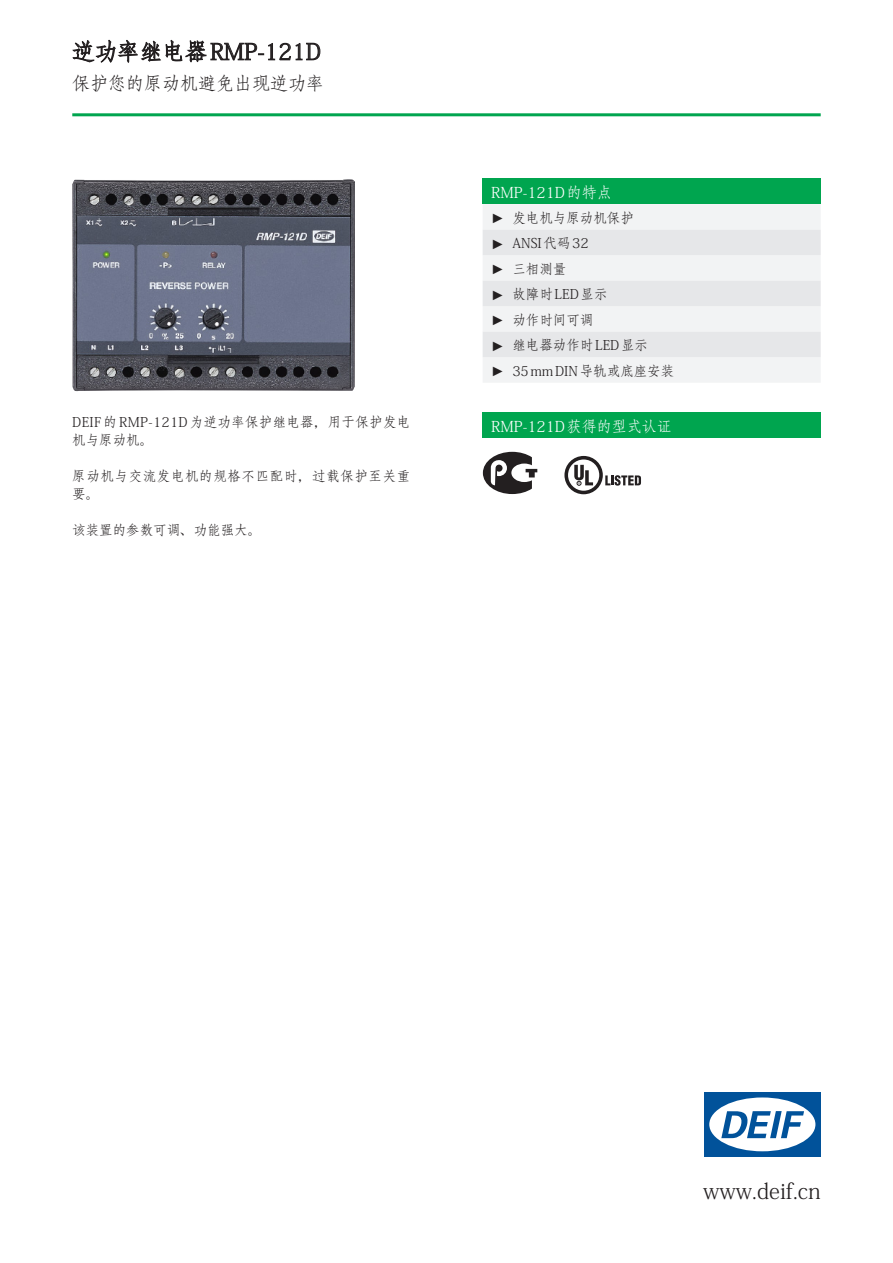
<style>
.page{position:relative;width:893px;height:1263px;background:#fff}
.page>*{position:absolute;margin:0;border:0;box-sizing:border-box;transform-origin:0 0}
.t1{font:22.5px "Adobe Fangsong Std";color:#231f20}
.t2{font:21.75px "Adobe Fangsong Std";color:#231f20}
.t3{font:18px "Adobe Fangsong Std";color:#231f20}
.t4{font:15px "Adobe Fangsong Std";color:#fff}
.t5{font:13.5px/25.5px "Adobe Fangsong Std";color:#231f20}
.t6{font:13.5px/18px "Adobe Fangsong Std";letter-spacing:.02em;color:#231f20}
.t7{font:13.5px/18px "Adobe Fangsong Std";letter-spacing:.045em;color:#231f20}
.s1{font-family:"Arial"}
</style>
<div class="page">
<hr style="left:72px;top:113px;width:749px;height:3px;background:#00a54f">
<svg style="left:72px;top:39px;width:249px;height:24px"></svg>
<img style="left:72px;top:179px;width:283px;height:213px">
<div style="left:483px;top:179px;width:338px;height:25px;background:#00a54f"></div>
<div style="left:483px;top:204px;width:338px;height:178px;background:#f2f3f4"></div>
<svg style="left:483px;top:230px;width:338px;height:127px"></svg>
<div style="left:483px;top:412px;width:338px;height:26px;background:#00a54f"></div>
<svg style="left:483px;top:452px;width:54px;height:42px"></svg>
<svg style="left:564px;top:456px;width:77px;height:38px"></svg>
<div style="left:704px;top:1092px;width:117px;height:64px;background:#01529a"></div>
<div style="left:709px;top:1097px;width:106px;height:54px;background:#fff;border-radius:50%"></div>
<svg style="left:721px;top:1111px;width:83px;height:27px"></svg>
<h1 class="t1" style="left:72px;top:38px;width:250px">逆功率继电器 RMP-121D</h1>
<h3 class="t3" style="left:72px;top:73px;width:253px">保护您的原动机避免出现逆功率</h3>
<p class="t6" style="left:72px;top:413px;width:339px">DEIF 的 RMP-121D 为逆功率保护继电器，用于保护发电机与原动机。</p>
<p class="t7" style="left:72px;top:467px;width:339px">原动机与交流发电机的规格不匹配时，过载保护至关重要。</p>
<p class="t5" style="left:72px;top:518px;width:190px">该装置的参数可调、功能强大。</p>
<p class="t4" style="left:491px;top:183px;width:122px">RMP-121D的特点</p>
<p class="t5" style="left:491px;top:205px;width:185px"><span class="s1">►</span> 发电机与原动机保护<br><span class="s1">►</span> ANSI 代码 32<br><span class="s1">►</span> 三相测量<br><span class="s1">►</span> 故障时 LED 显示<br><span class="s1">►</span> 动作时间可调<br><span class="s1">►</span> 继电器动作时 LED 显示<br><span class="s1">►</span> 35 mm DIN 导轨或底座安装</p>
<p class="t4" style="left:491px;top:417px;width:182px">RMP-121D 获得的型式认证</p>
<h2 class="t2" style="left:703px;top:1178px;width:119px">www.deif.cn</h2>
</div>
